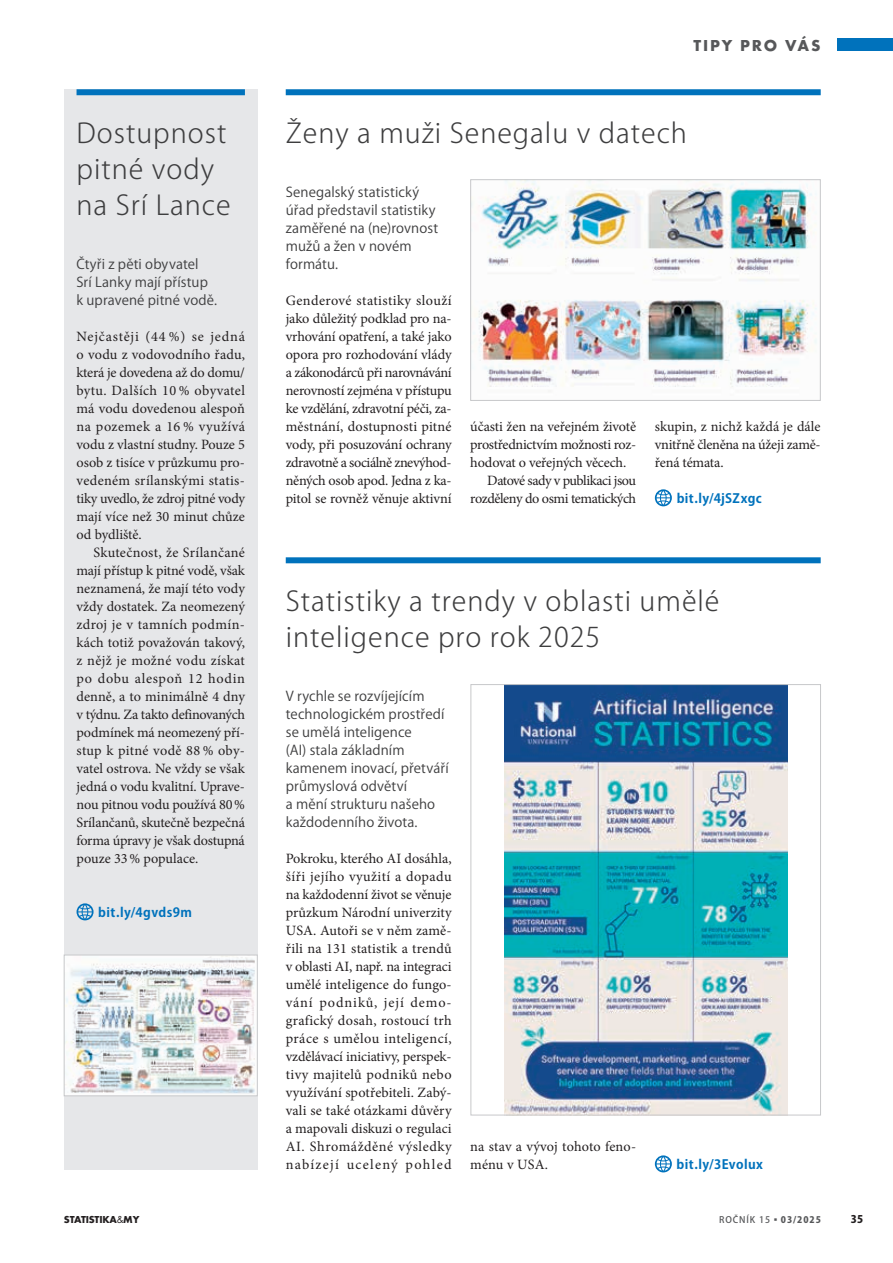
<style>
.page{position:relative;width:893px;height:1263px;background:#fff}
.page>*{position:absolute;margin:0;border:0;box-sizing:border-box;transform-origin:0 0}
.t1{font:300 27px/36px "Koz Go Pr 6 N";letter-spacing:.035em;color:#3e3e3f}
.t2{font:700 16.5px "Futura TOT";letter-spacing:.115em;color:#57585a}
.t3{font:14.25px/18px "Minion Pro";letter-spacing:-.015em;color:#231f20;text-align:justify}
.t4{font:14.25px/18px "Minion Pro";letter-spacing:.01em;color:#231f20}
.t5{font:14.25px "Minion Pro";letter-spacing:-.035em;color:#231f20}
.t6{font:13.5px/18px "Koz Go Pr 6 N";letter-spacing:.01em;color:#3e3e3f}
.t7{font:700 12.75px "Koz Go Pr 6 N";letter-spacing:.03em;color:#0072bc}
.t8{font:700 10.5px "Futura TOT";letter-spacing:-.02em;color:#231f20}
.t9{font:800 10.5px "Koz Go Pr 6 N";color:#231f20}
.t10{font:500 9px "Koz Go Pr 6 N";letter-spacing:.1em;color:#57585a}
.s1{font-weight:400}
.s2{font-weight:800}
</style>
<div class="page">
<div style="left:838px;top:39px;width:55px;height:12px;background:#0072bc"></div>
<div style="left:286px;top:557px;width:535px;height:6px;background:#0072bc"></div>
<div style="left:64px;top:89px;width:194px;height:1080px;background:#e6e7e9"></div>
<div style="left:77px;top:89px;width:168px;height:6px;background:#0072bc"></div>
<svg style="left:77px;top:903px;width:17px;height:17px"></svg>
<div style="left:286px;top:89px;width:535px;height:6px;background:#0072bc"></div>
<img style="left:66px;top:957px;width:190px;height:137px">
<div style="left:64px;top:955px;width:194px;height:141px;border:1px solid #c7c8ca"></div>
<img style="left:472px;top:181px;width:345px;height:206px">
<div style="left:470px;top:179px;width:351px;height:222px;border:1px solid #c7c8ca"></div>
<img style="left:504px;top:686px;width:283px;height:427px">
<div style="left:470px;top:684px;width:351px;height:431px;border:1px solid #c7c8ca"></div>
<svg style="left:655px;top:1155px;width:17px;height:17px"></svg>
<svg style="left:655px;top:489px;width:17px;height:17px"></svg>
<h1 class="t1" style="left:77px;top:116px;width:156px">Dostupnost pitné vody na Srí Lance</h1>
<p class="t6" style="left:77px;top:256px;width:142px">Čtyři z pěti obyvatel<br>Srí Lanky mají přístup k upravené pitné vodě.</p>
<p class="t3" style="left:77px;top:328px;width:170px">Nejčastěji (44 %) se jedná o vodu z vodovodního řadu, která je dovedena až do domu/ bytu. Dalších 10 % obyvatel má vodu dovedenou alespoň na pozemek a 16 % využívá vodu z vlastní studny. Pouze 5 osob z tisíce v průzkumu pro&shy;vedeném srílanskými statis&shy;tiky uvedlo, že zdroj pitné vody mají více než 30 minut chůze od bydliště.</p>
<p class="t3" style="left:77px;top:544px;width:170px;text-indent:17px">Skutečnost, že Srílančané mají přístup k pitné vodě, však neznamená, že mají této vody vždy dostatek. Za neomezený zdroj je v tamních podmín&shy;kách totiž považován takový, z nějž je možné vodu získat po dobu alespoň 12 hodin denně, a to minimálně 4 dny v týdnu. Za takto definovaných podmínek má neomezený pří&shy;stup k pitné vodě 88 % oby&shy;vatel ostrova. Ne vždy se však jedná o vodu kvalitní. Uprave&shy;nou pitnou vodu používá 80 % Srílančanů, skutečně bezpečná forma úpravy je však dostupná pouze 33 % populace.</p>
<p class="t7" style="left:98px;top:905px;width:95px">bit.ly/4gvds9m</p>
<p class="t2" style="left:693px;top:35px;width:129px">TIPY PRO VÁS</p>
<h1 class="t1" style="left:286px;top:116px;width:403px">Ženy a muži Senegalu v datech</h1>
<p class="t6" style="left:286px;top:184px;width:154px">Senegalský statistický úřad představil statistiky zaměřené na (ne)rovnost mužů a žen v novém formátu.</p>
<p class="t3" style="left:286px;top:292px;width:167px">Genderové statistiky slouží jako důležitý podklad pro na&shy;vrhování opatření, a také jako opora pro rozhodování vlády a zákonodárců při narovnávání nerovností zejména v přístupu ke vzdělání, zdravotní péči, za&shy;městnání, dostupnosti pitné vody, při posuzování ochrany zdravotně a sociálně znevýhod&shy;něných osob apod. Jedna z ka&shy;pitol se rovněž věnuje aktivní</p>
<p class="t3" style="left:655px;top:418px;width:167px">skupin, z nichž každá je dále vnitřně členěna na úžeji zamě&shy;řená témata.</p>
<p class="t7" style="left:677px;top:491px;width:87px">bit.ly/4jSZxgc</p>
<p class="t3" style="left:470px;top:418px;width:167px">účasti žen na veřejném životě</p>
<p class="t3" style="left:470px;top:436px;width:167px">prostřednictvím možnosti roz-</p>
<p class="t3" style="left:470px;top:454px;width:158px">hodovat o veřejných věcech.</p>
<p class="t5" style="left:487px;top:471px;width:150px">Datové sady v publikaci jsou</p>
<p class="t3" style="left:470px;top:490px;width:167px">rozděleny do osmi tematických</p>
<h1 class="t1" style="left:286px;top:584px;width:435px">Statistiky a trendy v oblasti umělé inteligence pro rok 2025</h1>
<p class="t6" style="left:286px;top:688px;width:165px">V rychle se rozvíjejícím technologickém prostředí se umělá inteligence<br>(AI) stala základním kamenem inovací, přetváří průmyslová odvětví<br>a mění strukturu našeho každodenního života.</p>
<p class="t3" style="left:286px;top:850px;width:167px">Pokroku, kterého AI dosáhla, šíři jejího využití a dopadu na každodenní život se věnuje průzkum Národní univerzity USA. Autoři se v něm zamě&shy;řili na 131 statistik a trendů v oblasti AI, např. na integraci umělé inteligence do fungo&shy;vání podniků, její demo&shy;grafický dosah, rostoucí trh práce s umělou inteligencí, vzdělávací iniciativy, perspek&shy;tivy majitelů podniků nebo využívání spotřebiteli. Zabý&shy;vali se také otázkami důvěry a mapovali diskuzi o regulaci AI. Shromážděné výsledky nabízejí ucelený pohled</p>
<p class="t4" style="left:470px;top:1138px;width:167px">na stav a vývoj tohoto feno&shy;ménu v USA.</p>
<p class="t7" style="left:677px;top:1157px;width:88px">bit.ly/3Evolux</p>
<p class="t8" style="left:64px;top:1213px;width:77px">STATISTIKA<span class="s1">&amp;</span>MY</p>
<p class="t10" style="left:719px;top:1215px;width:103px">ROČNÍK 15<span class="s2">▪03/2025</span></p>
<p class="t9" style="left:851px;top:1214px;width:14px">35</p>
</div>
